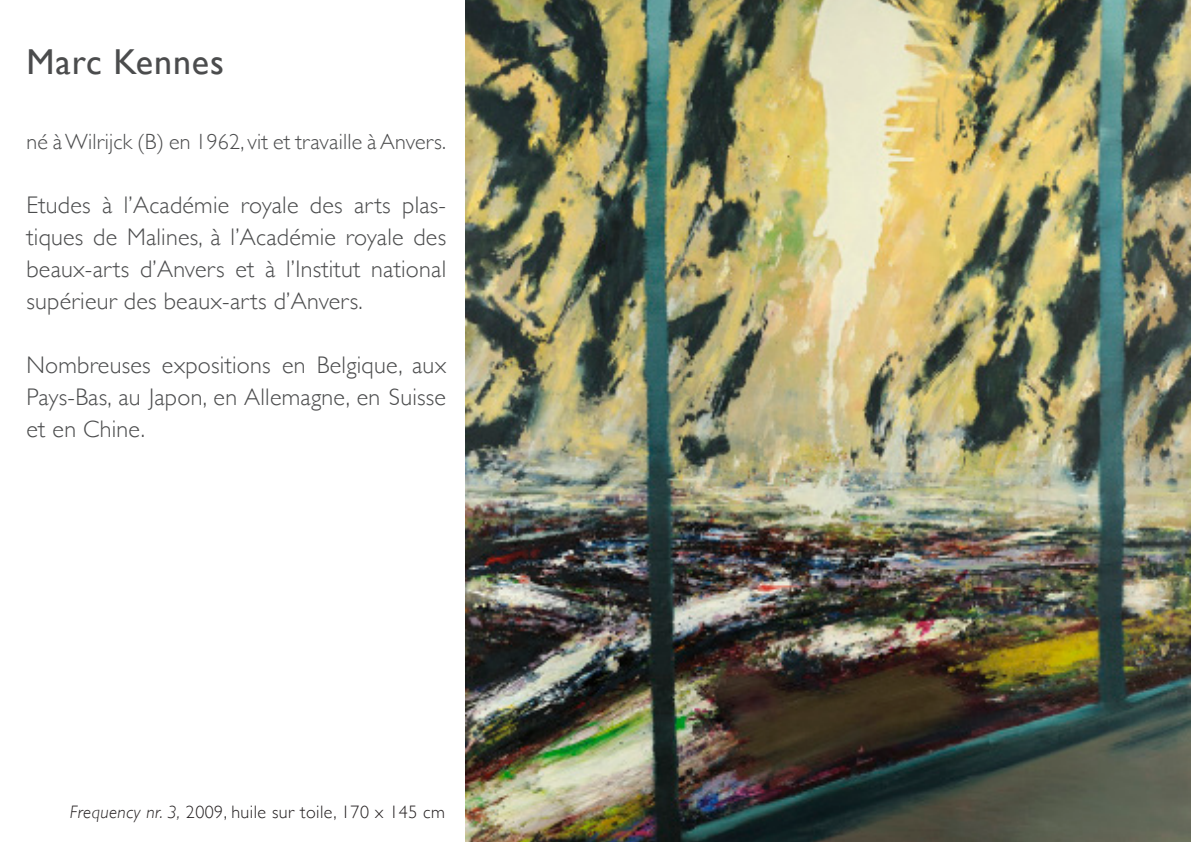
<style>
.page{position:relative;width:1191px;height:842px;background:#fff}
.page>*{position:absolute;margin:0;border:0;box-sizing:border-box;transform-origin:0 0}
.Titre_2{font:36px "Gill Sans";letter-spacing:.025em;color:#4b4c4d}
.t1{font:300 24px/32px "Gill Sans";letter-spacing:.01em;color:#4b4c4d;text-align:justify}
.t2{font:300 22px "Gill Sans";letter-spacing:.01em;color:#4b4c4d}
.Légendes{font:300 18px "Gill Sans";letter-spacing:.025em;color:#231f20}
.s1{font-style:italic}
</style>
<div class="page">
<img style="left:465px;top:0;width:726px;height:842px">
<p class="Titre_2" style="left:26px;top:41px;width:199px">Marc Kennes</p>
<p class="t2" style="left:26px;top:125px;width:421px">né à Wilrijck (B) en 1962, vit et travaille à Anvers.</p>
<p class="t1" style="left:26px;top:188px;width:421px">Etudes à l’Académie royale des arts plas&shy;tiques de Malines, à l’Académie royale des beaux-arts d’Anvers et à l’Institut national supérieur des beaux-arts d’Anvers.</p>
<p class="t1" style="left:26px;top:348px;width:421px">Nombreuses expositions en Belgique, aux Pays-Bas, au Japon, en Allemagne, en Suisse et en Chine.</p>
<p class="Légendes" style="left:70px;top:798px;width:377px"><span class="s1">Frequency nr. 3,</span> 2009, huile sur toile, 170 x 145 cm</p>
</div>
